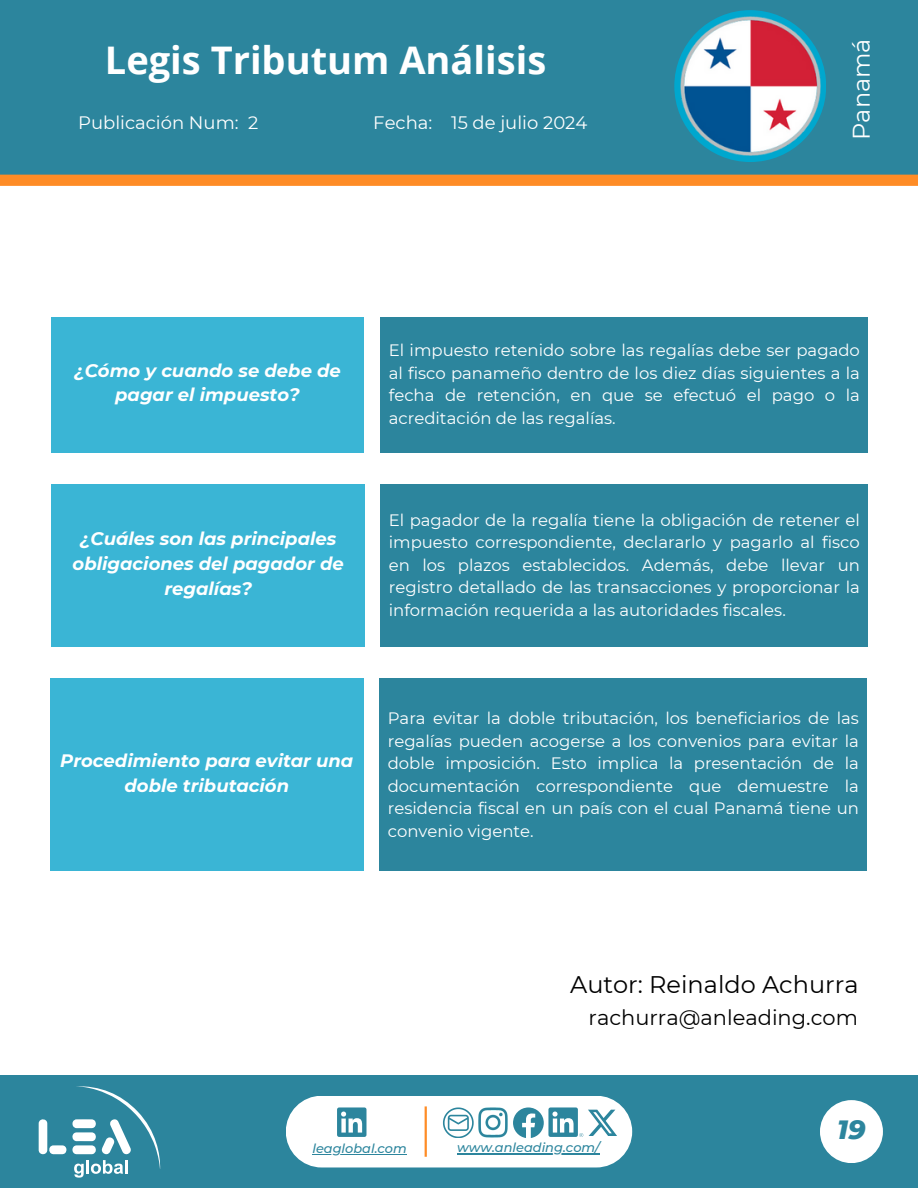
<style>
.page{position:relative;width:918px;height:1188px;background:#fff}
.page>*{position:absolute;margin:0;border:0;box-sizing:border-box;transform-origin:0 0}
.t1{font:700 38.1px "Open Sans";color:#fff}
.t2{font:italic 800 27px "Montserrat";color:#2c859d}
.t3{font:24px "Montserrat";color:#000}
.t4{font:24px "Montserrat";color:#fff}
.t5{font:21px "Montserrat";color:#000}
.t6{font:italic 700 18px/24.8px "Montserrat";color:#fff;text-align:center}
.t7{font:18px "Montserrat";color:#fff}
.t8{font:16.5px/22.5px "Montserrat";color:#fff;text-align:justify}
.t9{font:italic 500 12.9px "Montserrat";color:#2c859d}
</style>
<div class="page">
<div style="left:381px;top:484px;width:487px;height:162px;background:#2c859d"></div>
<div style="left:381px;top:317px;width:487px;height:136px;background:#2c859d"></div>
<div style="left:380px;top:678px;width:487px;height:193px;background:#2c859d"></div>
<div style="left:52px;top:484px;width:312px;height:162px;background:#3ab5d5"></div>
<div style="left:51px;top:317px;width:313px;height:136px;background:#3ab5d5"></div>
<div style="left:50px;top:678px;width:313px;height:193px;background:#3ab5d5"></div>
<div style="left:0;top:0;width:918px;height:174px;background:#2c859d"></div>
<div style="left:674px;top:10px;width:152px;height:152px;background:#00a7ce;border-radius:50%"></div>
<img style="left:681px;top:17px;width:139px;height:138px">
<div style="left:0;top:1075px;width:918px;height:113px;background:#2c859d"></div>
<svg style="left:39px;top:1086px;width:121px;height:91px"></svg>
<hr style="left:125px;top:1160px;width:3px;height:14px;background:#fff">
<div style="left:820px;top:1100px;width:63px;height:63px;background:#fff;border-radius:50%"></div>
<div style="left:286px;top:1096px;width:346px;height:71px;background:#fff;border-radius:36px"></div>
<svg style="left:337px;top:1108px;width:29px;height:29px"></svg>
<hr style="left:425px;top:1106px;width:2px;height:51px;background:#fe8c26">
<svg style="left:443px;top:1107px;width:30px;height:31px"></svg>
<img style="left:478px;top:1107px;width:30px;height:31px">
<hr style="left:457px;top:1153px;width:143px;height:1px;background:#2c859d">
<hr style="left:312px;top:1154px;width:95px;height:1px;background:#2c859d">
<svg style="left:513px;top:1107px;width:104px;height:31px"></svg>
<div style="left:0;top:175px;width:918px;height:11px;background:#fe8c26"></div>
<h2 class="t1" style="left:105px;top:33px;width:443px">Legis Tributum Análisis</h2>
<h3 class="t4" style="left:846px;top:140px;width:103px;rotate:-90deg">Panamá</h3>
<h5 class="t7" style="left:78px;top:111px;width:182px">Publicación Num: 2</h5>
<h5 class="t7" style="left:373px;top:111px;width:216px">Fecha: 15 de julio 2024</h5>
<h2 class="t6" style="left:74px;top:358px;width:268px">¿Cómo y cuando se debe de pagar el impuesto?</h2>
<p class="t6" style="left:73px;top:526px;width:273px">¿Cuáles son las principales obligaciones del pagador de regalías?</p>
<h5 class="t8" style="left:389px;top:339px;width:473px">El impuesto retenido sobre las regalías debe ser pagado al fisco panameño dentro de los diez días siguientes a la fecha de retención, en que se efectuó el pago o la acreditación de las regalías.</h5>
<h1 class="t8" style="left:389px;top:509px;width:473px">El pagador de la regalía tiene la obligación de retener el impuesto correspondiente, declararlo y pagarlo al fisco en los plazos establecidos. Además, debe llevar un registro detallado de las transacciones y proporcionar la información requerida a las autoridades fiscales.</h1>
<h4 class="t6" style="left:60px;top:748px;width:295px">Procedimiento para evitar una doble tributación</h4>
<h5 class="t8" style="left:388px;top:707px;width:473px">Para evitar la doble tributación, los beneficiarios de las regalías pueden acogerse a los convenios para evitar la doble imposición. Esto implica la presentación de la documentación correspondiente que demuestre la residencia fiscal en un país con el cual Panamá tiene un convenio vigente.</h5>
<h4 class="t3" style="left:570px;top:970px;width:290px">Autor: Reinaldo Achurra</h4>
<h4 class="t5" style="left:589px;top:1005px;width:271px">rachurra@anleading.com</h4>
<p class="t9" style="left:312px;top:1141px;width:96px">leaglobal.com</p>
<p class="t9" style="left:457px;top:1140px;width:144px">www.anleading.com/</p>
<p class="t2" style="left:837px;top:1113px;width:30px">19</p>
</div>
